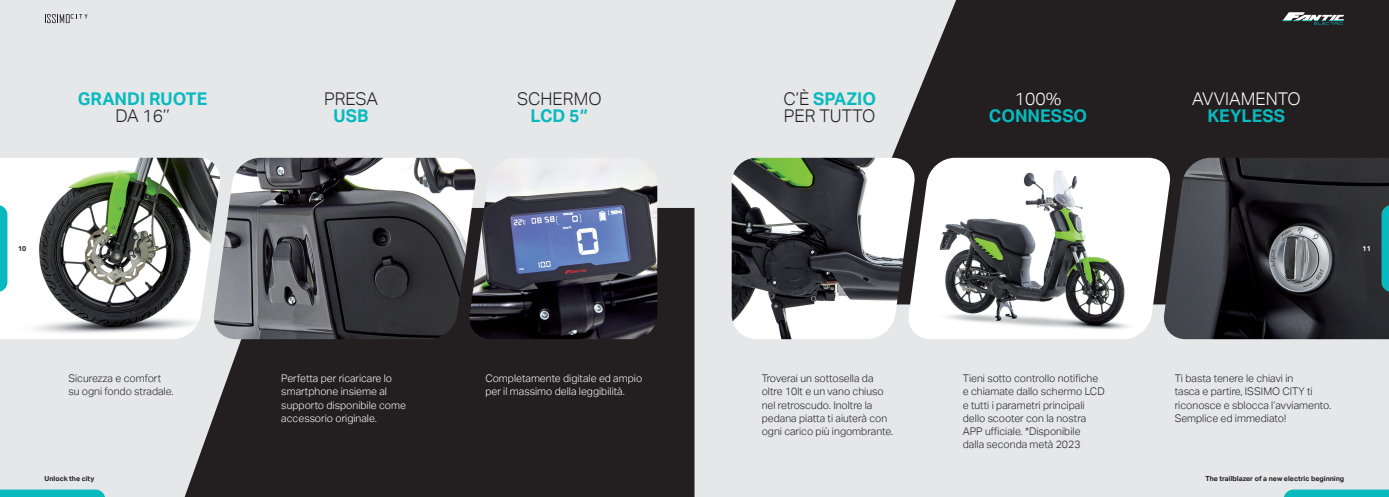
<style>
.page{position:relative;width:1389px;height:497px;background:#fff}
.page>*{position:absolute;margin:0;border:0;box-sizing:border-box;transform-origin:0 0}
.t1{font:700 17.5px "Aktiv Grotesk";color:#08babf}
.t2{font:300 17.5px "Aktiv Grotesk";color:#231f20}
.t3{font:300 17.5px "Aktiv Grotesk";color:#fff}
.t4{font:300 10.5px/13.1px "Aktiv Grotesk";color:#231f20}
.t5{font:300 10.5px/13.1px "Aktiv Grotesk";color:#fff}
.t6{font:700 7px "Aktiv Grotesk";color:#231f20}
.t7{font:700 7px "Aktiv Grotesk";color:#fff}
.s1{font-weight:300;color:#231f20}
</style>
<div class="page">
<div style="left:0;top:0;width:1389px;height:496px;background:#e6e7e9"></div>
<svg style="left:836px;top:0;width:553px;height:158px;fill:#231f20"></svg>
<div style="left:185px;top:208px;width:509px;height:288px;background:#231f20"></div>
<img style="left:0;top:158px;width:212px;height:181px">
<img style="left:732px;top:158px;width:175px;height:181px">
<img style="left:212px;top:158px;width:256px;height:181px">
<img style="left:907px;top:158px;width:255px;height:181px">
<img style="left:468px;top:158px;width:189px;height:181px">
<img style="left:1162px;top:158px;width:227px;height:181px">
<svg style="left:1282px;top:12px;width:62px;height:13px"></svg>
<svg style="left:45px;top:14px;width:43px;height:9px"></svg>
<svg style="left:0;top:489px;width:105px;height:7px"></svg>
<svg style="left:0;top:205px;width:7px;height:86px"></svg>
<svg style="left:1382px;top:205px;width:7px;height:86px"></svg>
<svg style="left:1284px;top:489px;width:105px;height:7px"></svg>
<p class="t1" style="left:78px;top:88px;width:131px">GRANDI RUOTE</p>
<p class="t2" style="left:115px;top:106px;width:56px">DA 16’’</p>
<p class="t2" style="left:324px;top:88px;width:55px">PRESA</p>
<p class="t1" style="left:334px;top:106px;width:36px">USB</p>
<p class="t2" style="left:517px;top:88px;width:86px">SCHERMO</p>
<p class="t1" style="left:531px;top:106px;width:59px">LCD 5‘’</p>
<p class="t1" style="left:783px;top:88px;width:94px"><span class="s1">C’È</span> SPAZIO</p>
<p class="t2" style="left:784px;top:106px;width:93px">PER TUTTO</p>
<p class="t3" style="left:1015px;top:88px;width:48px">100%</p>
<p class="t1" style="left:989px;top:106px;width:100px">CONNESSO</p>
<p class="t3" style="left:1192px;top:88px;width:110px">AVVIAMENTO</p>
<p class="t1" style="left:1207px;top:106px;width:79px">KEYLESS</p>
<p class="t6" style="left:18px;top:244px;width:10px">10</p>
<p class="t7" style="left:1363px;top:244px;width:10px">11</p>
<p class="t4" style="left:68px;top:371px;width:94px">Sicurezza e comfort</p>
<p class="t4" style="left:68px;top:384px;width:107px">su ogni fondo stradale.</p>
<p class="t6" style="left:45px;top:473px;width:51px">Unlock the city</p>
<p class="t5" style="left:281px;top:371px;width:126px">Perfetta per ricaricare lo smartphone insieme al supporto disponibile come accessorio originale.</p>
<p class="t5" style="left:485px;top:371px;width:158px">Completamente digitale ed ampio per il massimo della leggibilità.</p>
<p class="t4" style="left:762px;top:371px;width:113px">Troverai un sottosella da</p>
<p class="t4" style="left:762px;top:384px;width:133px">oltre 10lt e un vano chiuso nel retroscudo. Inoltre la pedana piatta ti aiuterà con ogni carico più ingombrante.</p>
<p class="t4" style="left:963px;top:371px;width:137px">Tieni sotto controllo notifiche</p>
<p class="t4" style="left:963px;top:384px;width:143px">e chiamate dallo schermo LCD</p>
<p class="t4" style="left:963px;top:398px;width:123px">e tutti i parametri principali</p>
<p class="t4" style="left:963px;top:411px;width:125px">dello scooter con la nostra</p>
<p class="t4" style="left:963px;top:424px;width:119px">APP ufficiale. *Disponibile</p>
<p class="t4" style="left:963px;top:437px;width:119px">dalla seconda metà 2023</p>
<p class="t4" style="left:1175px;top:371px;width:120px">Ti basta tenere le chiavi in</p>
<p class="t4" style="left:1175px;top:384px;width:158px">tasca e partire, ISSIMO CITY ti riconosce e sblocca l’avviamento.</p>
<p class="t4" style="left:1175px;top:411px;width:113px">Semplice ed immediato!</p>
<p class="t6" style="left:1205px;top:473px;width:140px">The trailblazer of a new electric beginning</p>
</div>
